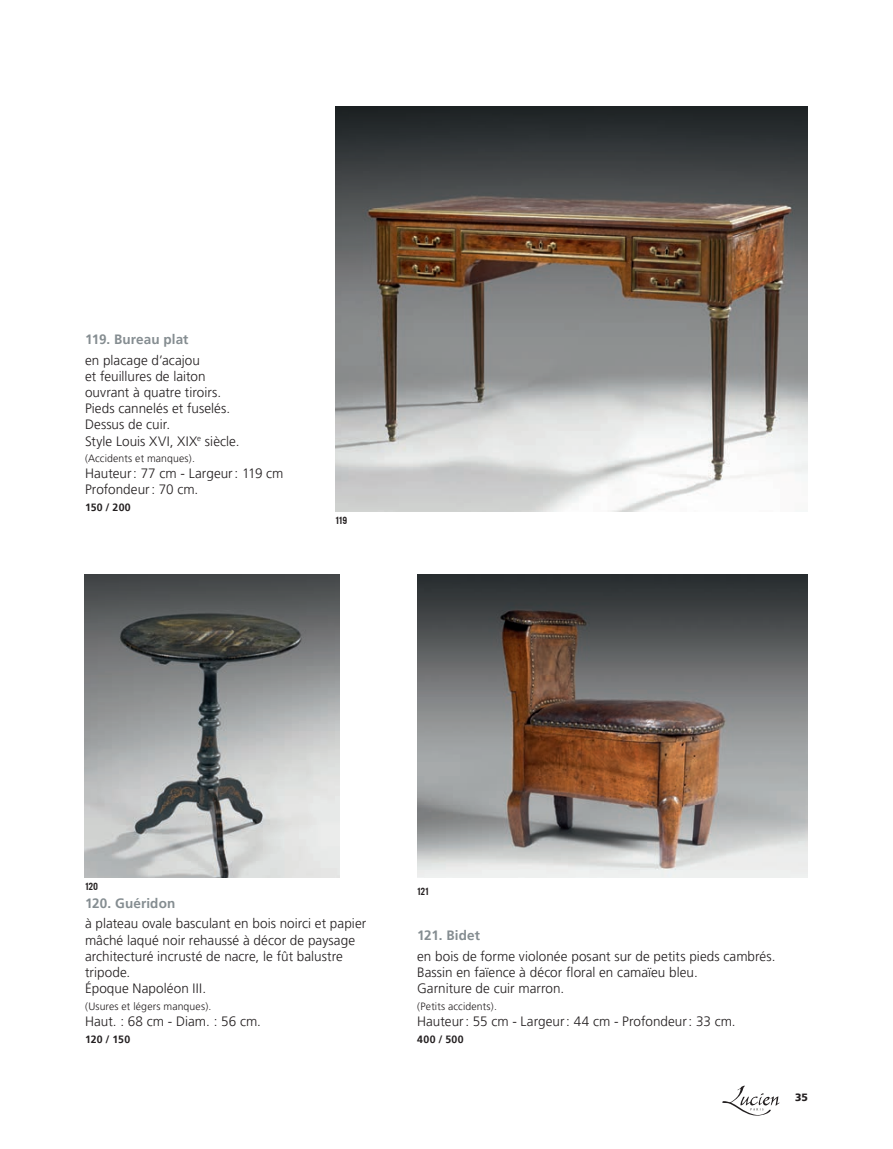
<style>
.page{position:relative;width:893px;height:1149px;background:#fff}
.page>*{position:absolute;margin:0;border:0;box-sizing:border-box;transform-origin:0 0}
.t1{font:300 13.5px/16.2px "Frutiger";letter-spacing:.005em;color:#231f20}
.t2{font:700 13.5px "Frutiger";letter-spacing:.01em;color:#858d91}
.t3{font:300 10.5px "Frutiger";letter-spacing:.01em;color:#231f20}
.t4{font:700 10.5px "Frutiger";letter-spacing:.025em;color:#231f20}
.t5{font:900 10.5px "Frutiger";color:#231f20}
.t6{font:9px "Ultramagnetic";color:#231f20}
</style>
<div class="page">
<svg style="left:722px;top:1085px;width:57px;height:30px"></svg>
<img style="left:336px;top:106px;width:472px;height:405px">
<img style="left:85px;top:574px;width:255px;height:302px">
<img style="left:417px;top:574px;width:391px;height:302px">
<p class="t2" style="left:85px;top:331px;width:105px">119. Bureau plat</p>
<p class="t1" style="left:85px;top:352px;width:156px">en placage d’acajou<br>et feuillures de laiton ouvrant à quatre tiroirs.<br>Pieds cannelés et fuselés.<br>Dessus de cuir.<br>Style Louis XVI, XIX<sup>e</sup> siècle.</p>
<p class="t3" style="left:85px;top:452px;width:112px">(Accidents et manques).</p>
<p class="t1" style="left:85px;top:465px;width:200px">Hauteur : 77 cm - Largeur : 119 cm<br>Profondeur : 70 cm.</p>
<p class="t4" style="left:85px;top:501px;width:47px">150 / 200</p>
<p class="t6" style="left:336px;top:513px;width:13px">119</p>
<p class="t6" style="left:85px;top:879px;width:15px">120</p>
<p class="t2" style="left:85px;top:895px;width:92px">120. Guéridon</p>
<p class="t1" style="left:85px;top:915px;width:283px">à plateau ovale basculant en bois noirci et papier mâché laqué noir rehaussé à décor de paysage architecturé incrusté de nacre, le fût balustre tripode.<br>Époque Napoléon III.</p>
<p class="t3" style="left:85px;top:999px;width:128px">(Usures et légers manques).</p>
<p class="t1" style="left:85px;top:1012px;width:177px">Haut. : 68 cm - Diam. : 56 cm.</p>
<p class="t4" style="left:85px;top:1032px;width:47px">120 / 150</p>
<p class="t6" style="left:417px;top:884px;width:13px">121</p>
<p class="t2" style="left:417px;top:927px;width:64px">121. Bidet</p>
<p class="t1" style="left:417px;top:948px;width:360px">en bois de forme violonée posant sur de petits pieds cambrés.<br>Bassin en faïence à décor floral en camaïeu bleu.<br>Garniture de cuir marron.</p>
<p class="t3" style="left:417px;top:999px;width:81px">(Petits accidents).</p>
<p class="t1" style="left:417px;top:1012px;width:320px">Hauteur : 55 cm - Largeur : 44 cm - Profondeur : 33 cm.</p>
<p class="t4" style="left:417px;top:1032px;width:48px">400 / 500</p>
<p class="t5" style="left:795px;top:1090px;width:14px">35</p>
</div>
